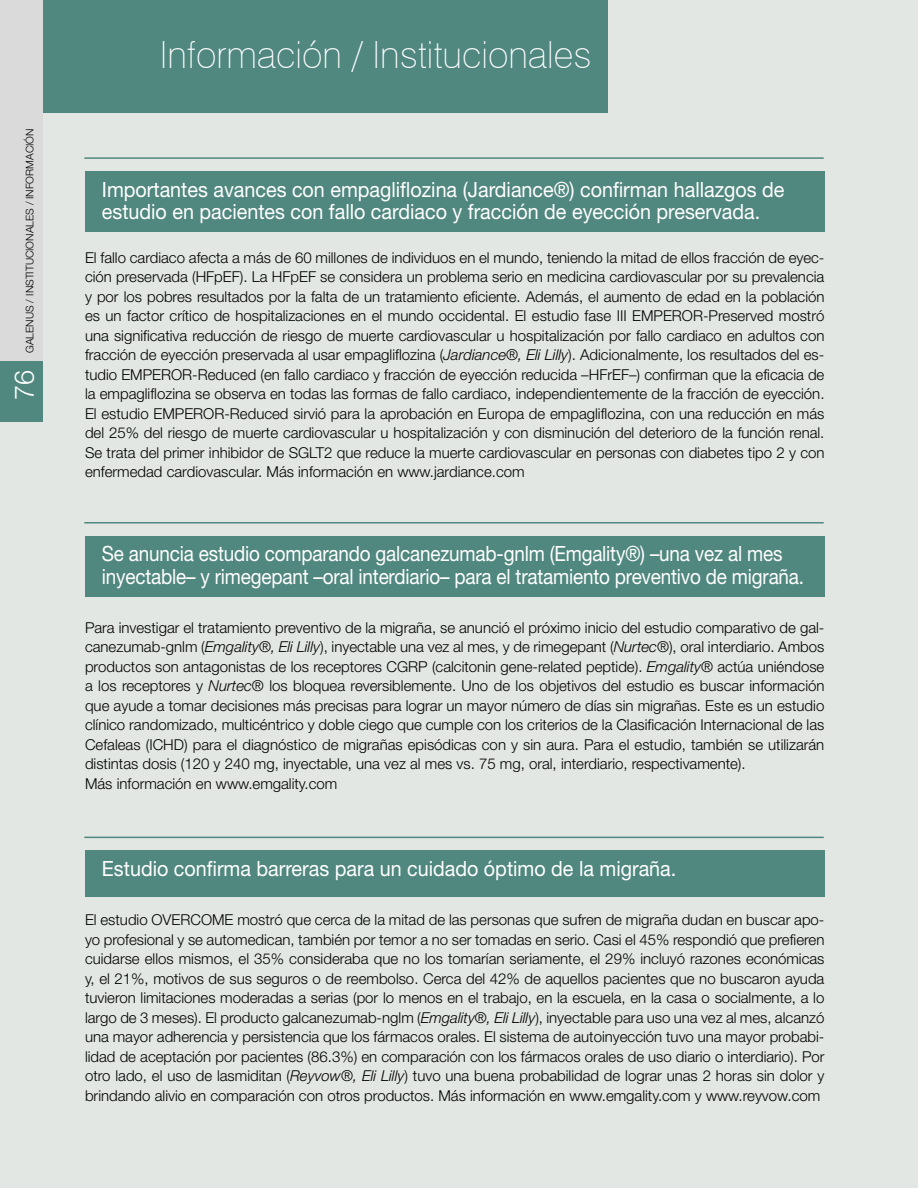
<style>
.page{position:relative;width:918px;height:1188px;background:#e2e7e3}
.page>*{position:absolute;margin:0;border:0;box-sizing:border-box;transform-origin:0 0}
.t1{font:100 37.5px "Swiss 721 BT";color:#fff}
.t2{font:300 27px "Helvetica Neue";color:#fff}
.t3{font:21px/22.5px "Helvetica Neue LT Std";color:#fff;scale:.94 1}
.t4{font:21px/22.5px "Helvetica Neue LT Std";color:#fff;scale:.9 1}
.t5{font:300 15px/19.5px "Helvetica Neue";color:#000;text-align:justify}
.t6{font:300 10.5px "Helvetica Neue";color:#000}
.s1{font-style:italic}
</style>
<div class="page">
<div style="left:43px;top:0;width:565px;height:112px;background:#50877f"></div>
<hr style="left:84px;top:837px;width:740px;height:1px;background:#50877f">
<hr style="left:84px;top:157px;width:740px;height:2px;background:#50877f">
<hr style="left:84px;top:522px;width:740px;height:2px;background:#50877f">
<div style="left:85px;top:850px;width:739px;height:47px;background:#50877f"></div>
<div style="left:85px;top:171px;width:739px;height:61px;background:#50877f"></div>
<div style="left:85px;top:536px;width:739px;height:61px;background:#50877f"></div>
<hr style="left:917px;top:0;width:1px;height:112px;background:#50877f">
<div style="left:0;top:0;width:43px;height:412px;background:#dadada"></div>
<div style="left:0;top:361px;width:43px;height:61px;background:#50877f"></div>
<p class="t6" style="left:23px;top:353px;width:226px;rotate:-90deg">GALENUS / INSTITUCIONALES / INFORMACIÓN</p>
<h2 class="t2" style="left:8px;top:400px;width:32px;rotate:-90deg">76</h2>
<h1 class="t1" style="left:160px;top:32px;width:433px">Información / Institucionales</h1>
<h3 class="t3" style="left:102px;top:178px;width:728px">Importantes avances con empagliflozina (Jardiance®) confirman hallazgos de estudio en pacientes con fallo cardiaco y fracción de eyección preservada.</h3>
<p class="t5" style="left:85px;top:247px;width:741px">El fallo cardiaco afecta a más de 60 millones de individuos en el mundo, teniendo la mitad de ellos fracción de eyec&shy;ción preservada (HFpEF). La HFpEF se considera un problema serio en medicina cardiovascular por su prevalencia y por los pobres resultados por la falta de un tratamiento eficiente. Además, el aumento de edad en la población es un factor crítico de hospitalizaciones en el mundo occidental. El estudio fase III EMPEROR-Preserved mostró una significativa reducción de riesgo de muerte cardiovascular u hospitalización por fallo cardiaco en adultos con fracción de eyección preservada al usar empagliflozina (<span class="s1">Jardiance®, Eli Lilly</span>). Adicionalmente, los resultados del es&shy;tudio EMPEROR-Reduced (en fallo cardiaco y fracción de eyección reducida –HFrEF–) confirman que la eficacia de la empagliflozina se observa en todas las formas de fallo cardiaco, independientemente de la fracción de eyección.<br>El estudio EMPEROR-Reduced sirvió para la aprobación en Europa de empagliflozina, con una reducción en más del 25% del riesgo de muerte cardiovascular u hospitalización y con disminución del deterioro de la función renal.<br>Se trata del primer inhibidor de SGLT2 que reduce la muerte cardiovascular en personas con diabetes tipo 2 y con enfermedad cardiovascular. Más información en www.jardiance.com</p>
<h3 class="t4" style="left:102px;top:542px;width:782px">Se anuncia estudio comparando galcanezumab-gnlm (Emgality®) –una vez al mes inyectable– y rimegepant –oral interdiario– para el tratamiento preventivo de migraña.</h3>
<p class="t5" style="left:85px;top:617px;width:741px;text-align:left">Para investigar el tratamiento preventivo de la migraña, se anunció el próximo inicio del estudio comparativo de gal&shy;canezumab-gnlm (<span class="s1">Emgality®, Eli Lilly</span>), inyectable una vez al mes, y de rimegepant (<span class="s1">Nurtec®</span>), oral interdiario. Ambos productos son antagonistas de los receptores CGRP (calcitonin gene-related peptide). <span class="s1">Emgality®</span> actúa uniéndose a los receptores y <span class="s1">Nurtec®</span> los bloquea reversiblemente. Uno de los objetivos del estudio es buscar información que ayude a tomar decisiones más precisas para lograr un mayor número de días sin migrañas. Este es un estudio clínico randomizado, multicéntrico y doble ciego que cumple con los criterios de la Clasificación Internacional de las Cefaleas (ICHD) para el diagnóstico de migrañas episódicas con y sin aura. Para el estudio, también se utilizarán distintas dosis (120 y 240 mg, inyectable, una vez al mes vs. 75 mg, oral, interdiario, respectivamente).<br>Más información en www.emgality.com</p>
<h3 class="t3" style="left:102px;top:857px;width:613px">Estudio confirma barreras para un cuidado óptimo de la migraña.</h3>
<p class="t5" style="left:85px;top:910px;width:741px">El estudio OVERCOME mostró que cerca de la mitad de las personas que sufren de migraña dudan en buscar apo&shy;yo profesional y se automedican, también por temor a no ser tomadas en serio. Casi el 45% respondió que prefieren cuidarse ellos mismos, el 35% consideraba que no los tomarían seriamente, el 29% incluyó razones económicas y, el 21%, motivos de sus seguros o de reembolso. Cerca del 42% de aquellos pacientes que no buscaron ayuda tuvieron limitaciones moderadas a serias (por lo menos en el trabajo, en la escuela, en la casa o socialmente, a lo largo de 3 meses). El producto galcanezumab-nglm (<span class="s1">Emgality®, Eli Lilly</span>), inyectable para uso una vez al mes, alcanzó una mayor adherencia y persistencia que los fármacos orales. El sistema de autoinyección tuvo una mayor probabi&shy;lidad de aceptación por pacientes (86.3%) en comparación con los fármacos orales de uso diario o interdiario). Por otro lado, el uso de lasmiditan (<span class="s1">Reyvow®, Eli Lilly</span>) tuvo una buena probabilidad de lograr unas 2 horas sin dolor y brindando alivio en comparación con otros productos. Más información en www.emgality.com y www.reyvow.com</p>
</div>
